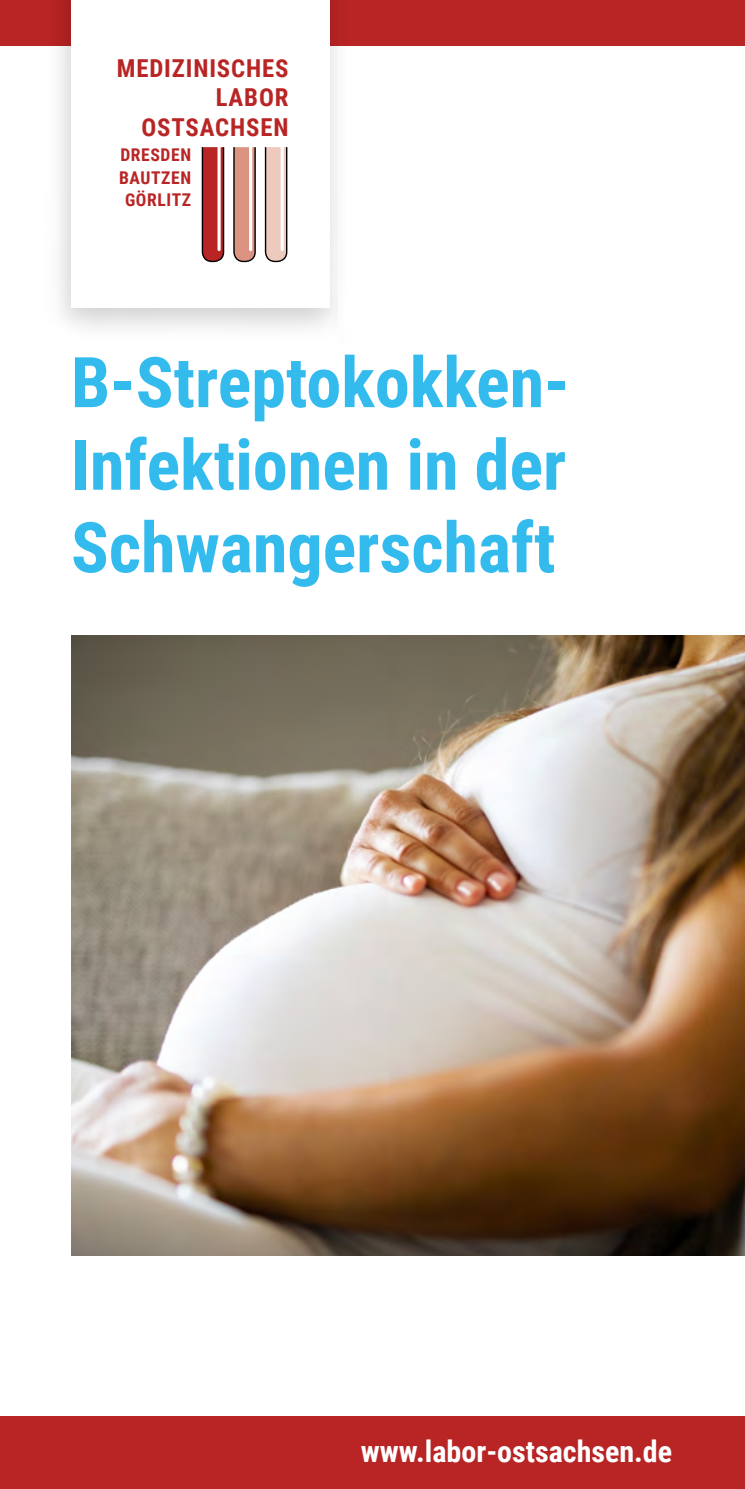
<style>
.page{position:relative;width:745px;height:1489px;background:#fff}
.page>*{position:absolute;margin:0;border:0;box-sizing:border-box;transform-origin:0 0}
.t1{font:700 70px/82.5px "Roboto Condensed";color:#34bbee;text-align:justify}
.t2{font:700 30px "Roboto Condensed";color:#fff}
.t3{font:700 24.75px/29.8px "Roboto Condensed";letter-spacing:.035em;color:#b92424;text-align:right}
.t4{font:700 17.5px/22.5px "Roboto Condensed";letter-spacing:.035em;color:#b92424;text-align:center}
</style>
<div class="page">
<div style="left:0;top:0;width:744px;height:45px;background:#b92424"></div>
<div style="left:0;top:1416px;width:744px;height:72px;background:#b92424"></div>
<div style="left:43px;top:0;width:307px;height:343px;background:#000;opacity:.19"></div>
<div style="left:71px;top:0;width:259px;height:307px;background:#fff"></div>
<svg style="left:201px;top:147px;width:24px;height:116px;background:#a83a3a"></svg>
<hr style="left:217px;top:146px;width:3px;height:103px;background:#fff">
<svg style="left:233px;top:147px;width:23px;height:116px;background:#be8476"></svg>
<hr style="left:249px;top:146px;width:3px;height:103px;background:#fff">
<svg style="left:264px;top:147px;width:24px;height:116px;background:#cfb4ac"></svg>
<hr style="left:280px;top:146px;width:3px;height:103px;background:#fff">
<img style="left:71px;top:635px;width:673px;height:620px">
<p class="t3" style="left:117px;top:52px;width:173px">MEDIZINISCHES<br>LABOR<br>OSTSACHSEN</p>
<p class="t4" style="left:119px;top:143px;width:74px">DRESDEN<br>BAUTZEN<br>GÖRLITZ</p>
<p class="t1" style="left:71px;top:338px;width:500px">B-Streptokokken-Infektionen in der Schwangerschaft</p>
<p class="t2" style="left:360px;top:1430px;width:313px">www.labor-ostsachsen.de</p>
</div>
